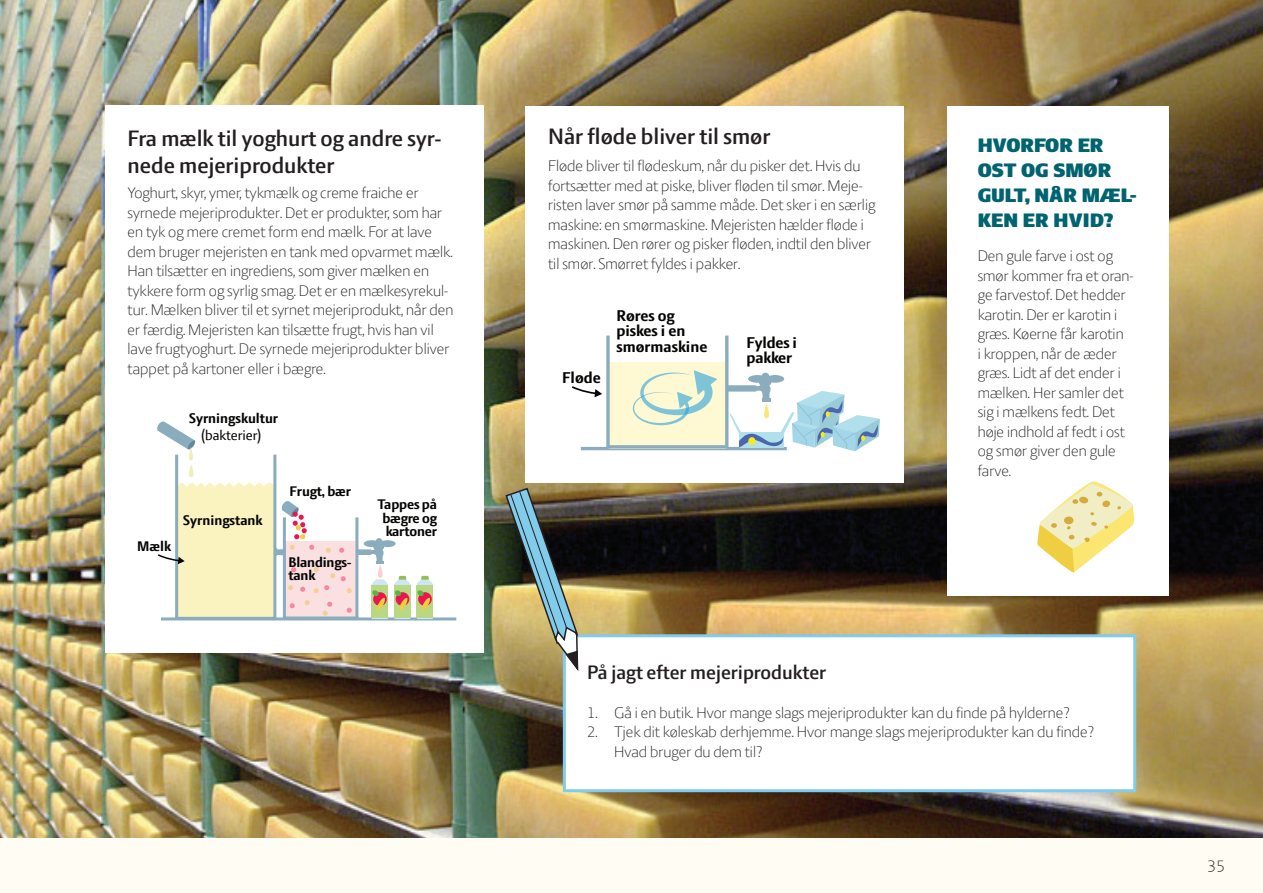
<style>
.page{position:relative;width:1263px;height:893px;background:#fefcf3}
.page>*{position:absolute;margin:0;border:0;box-sizing:border-box;transform-origin:0 0}
.t1{font:600 24px/27px "LF Press Sans";color:#231f20}
.t2{font:21px/25.2px "LF Press Sans Poster";color:#006370}
.t3{font:600 21px "LF Press Sans";color:#231f20}
.t4{font:300 18px "LF Press Sans";color:#231f20}
.t5{font:700 16.8px/15.1px "LF Press Sans";color:#040503}
.Brødtekst{font:300 16.5px/19.5px "LF Press Sans";color:#231f20}
.t6{font:700 15px/13px "LF Press Sans";letter-spacing:-.01em;color:#040503;text-align:center}
.s1{font-weight:400;font-size:16.5px}
.s2{font-weight:400}
</style>
<div class="page">
<img style="left:0;top:0;width:1263px;height:838px">
<div style="left:105px;top:105px;width:378px;height:548px;background:#fff"></div>
<div style="left:525px;top:106px;width:379px;height:377px;background:#fff"></div>
<div style="left:564px;top:636px;width:571px;height:155px;background:#fff"></div>
<div style="left:563px;top:634px;width:573px;height:158px;border:3px solid #81cbeb"></div>
<img style="left:504px;top:487px;width:75px;height:186px">
<div style="left:948px;top:106px;width:221px;height:489px;background:#fff"></div>
<svg style="left:1037px;top:481px;width:98px;height:91px"></svg>
<hr style="left:161px;top:617px;width:295px;height:3px;background:#8aacbc">
<div style="left:379px;top:540px;width:17px;height:7px;background:#8aacbc;border-radius:50%"></div>
<svg style="left:394px;top:576px;width:17px;height:43px"></svg>
<svg style="left:417px;top:576px;width:16px;height:43px"></svg>
<svg style="left:157px;top:421px;width:231px;height:198px"></svg>
<hr style="left:581px;top:447px;width:206px;height:3px;background:#8aacbc">
<div style="left:608px;top:362px;width:118px;height:87px;background:#fef8d3"></div>
<svg style="left:606px;top:336px;width:4px;height:111px"></svg>
<hr style="left:725px;top:336px;width:3px;height:113px;background:#8aacbc">
<svg style="left:608px;top:445px;width:25px;height:4px"></svg>
<svg style="left:572px;top:386px;width:30px;height:11px"></svg>
<svg style="left:633px;top:370px;width:247px;height:81px"></svg>
<p class="t1" style="left:128px;top:124px;width:315px">Fra mælk til yoghurt og andre syr&shy;nede mejeriprodukter</p>
<p class="t1" style="left:548px;top:123px;width:224px">Når fløde bliver til smør</p>
<p class="Brødtekst" style="left:548px;top:156px;width:316px">Fløde bliver til flødeskum, når du pisker det. Hvis du fortsætter med at piske, bliver fløden til smør. Meje-</p>
<p class="Brødtekst" style="left:548px;top:195px;width:329px">risten laver smør på samme måde. Det sker i en særlig maskine: en smørmaskine. Mejeristen hælder fløde i maskinen. Den rører og pisker fløden, indtil den bliver til smør. Smørret fyldes i pakker.</p>
<p class="Brødtekst" style="left:128px;top:183px;width:327px">Yoghurt, skyr, ymer, tykmælk og creme fraiche er syrnede mejeriprodukter. Det er produkter, som har en tyk og mere cremet form end mælk. For at lave dem bruger mejeristen en tank med opvarmet mælk.<br>Han tilsætter en ingrediens, som giver mælken en tykkere form og syrlig smag. Det er en mælkesyrekul&shy;tur. Mælken bliver til et syrnet mejeriprodukt, når den er færdig. Mejeristen kan tilsætte frugt, hvis han vil lave frugtyoghurt. De syrnede mejeriprodukter bliver tappet på kartoner eller i bægre.</p>
<p class="t5" style="left:616px;top:308px;width:92px">Røres og piskes i en smørmaskine</p>
<p class="t5" style="left:746px;top:335px;width:52px;line-height:14.7px">Fyldes i pakker</p>
<p class="t5" style="left:562px;top:370px;width:40px">Fløde</p>
<p class="t6" style="left:189px;top:410px;width:91px;line-height:16.4px">Syrningskultur <span class="s1">(</span><span class="s2">bakterier</span><span class="s1">)</span></p>
<p class="t6" style="left:137px;top:540px;width:35px">Mælk</p>
<p class="t6" style="left:183px;top:513px;width:81px">Syrningstank</p>
<p class="t6" style="left:290px;top:484px;width:63px">Frugt, bær</p>
<p class="t6" style="left:289px;top:556px;width:64px;text-align:left">Blandings&shy;tank</p>
<p class="t6" style="left:378px;top:498px;width:61px">Tappes på bægre og kartoner</p>
<p class="t2" style="left:978px;top:133px;width:160px">HVORFOR ER<br>OST OG SMØR<br>GULT, NÅR MÆL-<br>KEN ER HVID?</p>
<p class="Brødtekst" style="left:978px;top:246px;width:157px">Den gule farve i ost og smør kommer fra et oran&shy;ge farvestof. Det hedder karotin. Der er karotin i græs. Køerne får karotin<br>i kroppen, når de æder græs. Lidt af det ender i mælken. Her samler det sig i mælkens fedt. Det høje indhold af fedt i ost og smør giver den gule farve.</p>
<p class="t3" style="left:587px;top:660px;width:241px">På jagt efter mejeriprodukter</p>
<p class="Brødtekst" style="left:587px;top:702px;width:484px">1. Gå i en butik. Hvor mange slags mejeriprodukter kan du finde på hylderne?</p>
<p class="Brødtekst" style="left:614px;top:722px;width:481px;text-indent:-27px">2. Tjek dit køleskab derhjemme. Hvor mange slags mejeriprodukter kan du finde?<br>Hvad bruger du dem til?</p>
<p class="t4" style="left:1207px;top:856px;width:19px">35</p>
</div>
